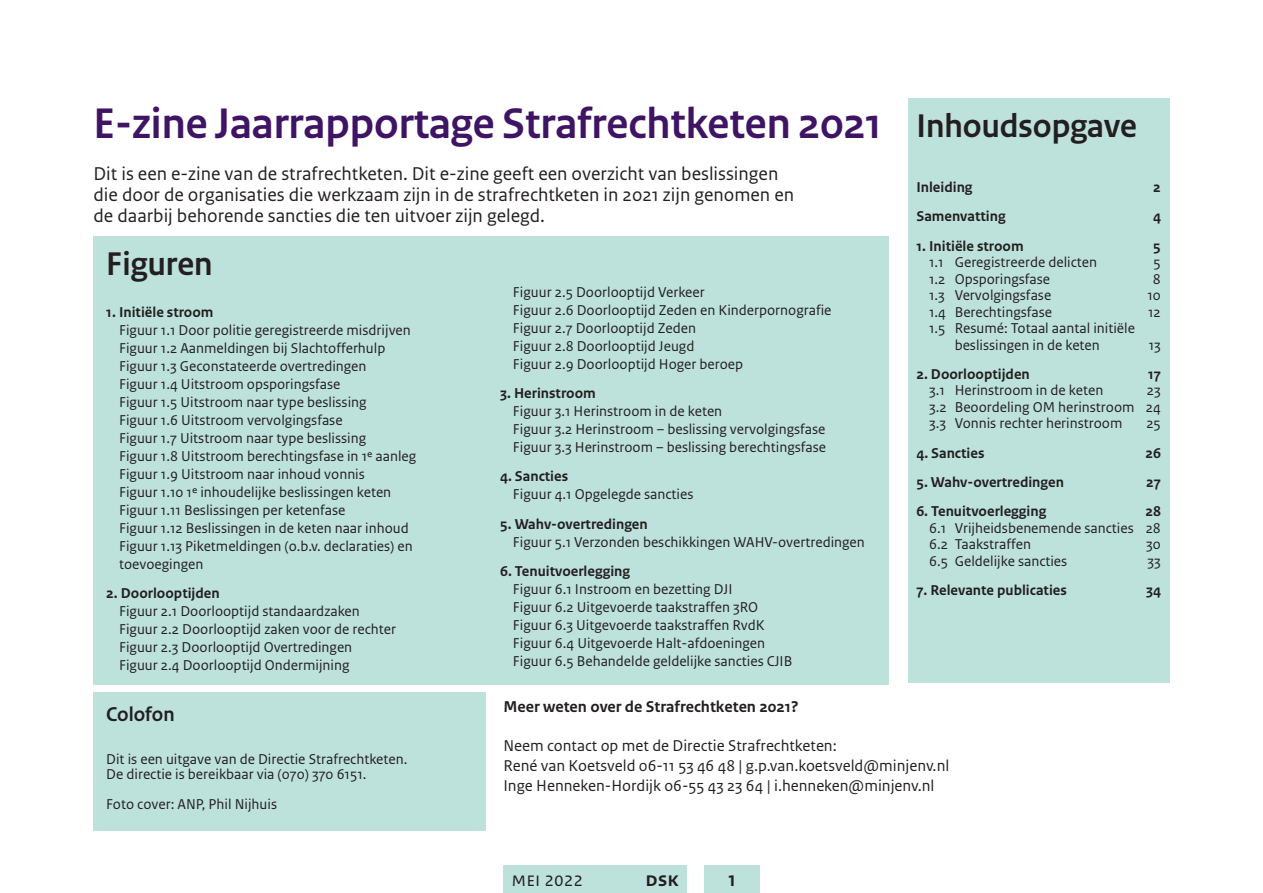
<style>
.page{position:relative;width:1263px;height:893px;background:#fff}
.page>*{position:absolute;margin:0;border:0;box-sizing:border-box;transform-origin:0 0}
.H2_DWS_Header{font:700 45px "Rijksoverheid Sans Heading";color:#3f1464}
.INH_Header{font:700 34.5px "Rijksoverheid Sans Heading";color:#231f20}
.INH_Header_figuren{font:700 34.5px "Rijksoverheid Sans Heading";color:#231f20}
.INH_Header_figuren-2{font:700 21px "Rijksoverheid Sans Heading";color:#231f20}
.t1{font:21px "Rijksoverheid Sans Heading Regular 2";letter-spacing:.03em;color:#231f20}
.t2{font:21px "Rijksoverheid Sans Heading Bold 2";color:#231f20}
.P_DWS_Inleiding{font:19.5px "Rijksoverheid Sans Text";color:#231f20}
.P_DWS_Inleiding-2{font:16.5px "Rijksoverheid Sans Text";color:#231f20}
.P_DWS_Inleiding-3{font:700 16.5px "Rijksoverheid Sans Text";color:#231f20}
.t3{font:15px/16.5px "Rijksoverheid Sans Text";color:#231f20}
.t4{font:700 15px "Rijksoverheid Sans Text";color:#231f20}
</style>
<div class="page">
<div style="left:704px;top:865px;width:56px;height:28px;background:#bde1db"></div>
<div style="left:503px;top:865px;width:184px;height:28px;background:#bde1db"></div>
<div style="left:908px;top:99px;width:261px;height:584px;background:#bde1db"></div>
<div style="left:94px;top:236px;width:795px;height:448px;background:#bde1db"></div>
<div style="left:94px;top:693px;width:392px;height:138px;background:#bde1db"></div>
<h2 class="H2_DWS_Header" style="left:94px;top:98px;width:790px">E-zine Jaarrapportage Strafrechtketen 2021</h2>
<p class="P_DWS_Inleiding" style="left:94px;top:162px;width:686px">Dit is een e-zine van de strafrechtketen. Dit e-zine geeft een overzicht van beslissingen</p>
<p class="P_DWS_Inleiding" style="left:94px;top:183px;width:702px">die door de organisaties die werkzaam zijn in de strafrechtketen in 2021 zijn genomen en</p>
<p class="P_DWS_Inleiding" style="left:94px;top:204px;width:453px">de daarbij behorende sancties die ten uitvoer zijn gelegd.</p>
<p class="INH_Header_figuren" style="left:106px;top:244px;width:108px">Figuren</p>
<p class="t4" style="left:106px;top:303px;width:109px">1. Initiële stroom</p>
<p class="t3" style="left:119px;top:322px;width:293px">Figuur 1.1 Door politie geregistreerde misdrijven</p>
<p class="t3" style="left:119px;top:340px;width:268px">Figuur 1.2 Aanmeldingen bij Slachtofferhulp</p>
<p class="t3" style="left:119px;top:358px;width:249px">Figuur 1.3 Geconstateerde overtredingen</p>
<p class="t3" style="left:119px;top:376px;width:223px">Figuur 1.4 Uitstroom opsporingsfase</p>
<p class="t3" style="left:119px;top:394px;width:249px">Figuur 1.5 Uitstroom naar type beslissing</p>
<p class="t3" style="left:119px;top:412px;width:225px">Figuur 1.6 Uitstroom vervolgingsfase</p>
<p class="t3" style="left:119px;top:430px;width:249px">Figuur 1.7 Uitstroom naar type beslissing</p>
<p class="t3" style="left:119px;top:448px;width:299px">Figuur 1.8 Uitstroom berechtingsfase in 1e aanleg</p>
<p class="t3" style="left:119px;top:466px;width:247px">Figuur 1.9 Uitstroom naar inhoud vonnis</p>
<p class="t3" style="left:119px;top:484px;width:274px">Figuur 1.10 1e inhoudelijke beslissingen keten</p>
<p class="t3" style="left:119px;top:502px;width:228px">Figuur 1.11 Beslissingen per ketenfase</p>
<p class="t3" style="left:119px;top:520px;width:291px">Figuur 1.12 Beslissingen in de keten naar inhoud</p>
<p class="t3" style="left:119px;top:537px;width:295px;line-height:18px">Figuur 1.13 Piketmeldingen (o.b.v. declaraties) en toevoegingen</p>
<p class="t4" style="left:106px;top:585px;width:115px">2. Doorlooptijden</p>
<p class="t3" style="left:119px;top:603px;width:242px">Figuur 2.1 Doorlooptijd standaardzaken</p>
<p class="t3" style="left:119px;top:621px;width:278px">Figuur 2.2 Doorlooptijd zaken voor de rechter</p>
<p class="t3" style="left:119px;top:639px;width:235px">Figuur 2.3 Doorlooptijd Overtredingen</p>
<p class="t3" style="left:119px;top:657px;width:232px">Figuur 2.4 Doorlooptijd Ondermijning</p>
<p class="t3" style="left:513px;top:284px;width:193px">Figuur 2.5 Doorlooptijd Verkeer</p>
<p class="t3" style="left:513px;top:302px;width:320px">Figuur 2.6 Doorlooptijd Zeden en Kinderpornografie</p>
<p class="t3" style="left:513px;top:320px;width:185px">Figuur 2.7 Doorlooptijd Zeden</p>
<p class="t3" style="left:513px;top:338px;width:183px">Figuur 2.8 Doorlooptijd Jeugd</p>
<p class="t3" style="left:513px;top:356px;width:232px">Figuur 2.9 Doorlooptijd Hoger beroep</p>
<p class="t4" style="left:500px;top:385px;width:97px">3. Herinstroom</p>
<p class="t3" style="left:513px;top:403px;width:211px">Figuur 3.1 Herinstroom in de keten</p>
<p class="t3" style="left:513px;top:421px;width:314px">Figuur 3.2 Herinstroom – beslissing vervolgingsfase</p>
<p class="t3" style="left:513px;top:439px;width:315px">Figuur 3.3 Herinstroom – beslissing berechtingsfase</p>
<p class="t4" style="left:500px;top:468px;width:70px">4. Sancties</p>
<p class="t3" style="left:513px;top:486px;width:182px">Figuur 4.1 Opgelegde sancties</p>
<p class="t4" style="left:500px;top:515px;width:149px">5. Wahv-overtredingen</p>
<p class="t3" style="left:513px;top:534px;width:353px">Figuur 5.1 Verzonden beschikkingen WAHV-overtredingen</p>
<p class="t4" style="left:500px;top:563px;width:131px">6. Tenuitvoerlegging</p>
<p class="t3" style="left:513px;top:581px;width:221px">Figuur 6.1 Instroom en bezetting DJI</p>
<p class="t3" style="left:513px;top:599px;width:247px">Figuur 6.2 Uitgevoerde taakstraffen 3RO</p>
<p class="t3" style="left:513px;top:617px;width:253px">Figuur 6.3 Uitgevoerde taakstraffen RvdK</p>
<p class="t3" style="left:513px;top:635px;width:254px">Figuur 6.4 Uitgevoerde Halt-afdoeningen</p>
<p class="t3" style="left:513px;top:653px;width:281px">Figuur 6.5 Behandelde geldelijke sancties CJIB</p>
<p class="INH_Header" style="left:916px;top:107px;width:222px">Inhoudsopgave</p>
<p class="t4" style="left:916px;top:179px;width:58px">Inleiding</p>
<p class="t4" style="left:1153px;top:179px;width:9px">2</p>
<p class="t4" style="left:916px;top:208px;width:91px">Samenvatting</p>
<p class="t4" style="left:1153px;top:208px;width:9px">4</p>
<p class="t4" style="left:916px;top:237px;width:109px">1. Initiële stroom</p>
<p class="t4" style="left:1153px;top:237px;width:9px">5</p>
<p class="t3" style="left:929px;top:254px;width:169px">1.1 Geregistreerde delicten</p>
<p class="t3" style="left:1154px;top:254px;width:9px">5</p>
<p class="t3" style="left:929px;top:271px;width:123px">1.2 Opsporingsfase</p>
<p class="t3" style="left:1153px;top:271px;width:9px">8</p>
<p class="t3" style="left:929px;top:287px;width:124px">1.3 Vervolgingsfase</p>
<p class="t3" style="left:1147px;top:287px;width:15px">10</p>
<p class="t3" style="left:929px;top:304px;width:124px">1.4 Berechtingsfase</p>
<p class="t3" style="left:1148px;top:304px;width:14px">12</p>
<p class="t3" style="left:955px;top:320px;width:182px;text-indent:-26px">1.5 Resumé: Totaal aantal initiële beslissingen in de keten</p>
<p class="t3" style="left:1149px;top:337px;width:14px">13</p>
<p class="t4" style="left:916px;top:365px;width:115px">2. Doorlooptijden</p>
<p class="t4" style="left:1148px;top:365px;width:14px">17</p>
<p class="t3" style="left:929px;top:382px;width:176px">3.1 Herinstroom in de keten</p>
<p class="t3" style="left:1147px;top:382px;width:15px">23</p>
<p class="t3" style="left:929px;top:399px;width:233px">3.2 Beoordeling OM herinstroom 24</p>
<p class="t3" style="left:929px;top:415px;width:195px">3.3 Vonnis rechter herinstroom</p>
<p class="t3" style="left:1146px;top:415px;width:16px">25</p>
<p class="t4" style="left:916px;top:444px;width:70px">4. Sancties</p>
<p class="t4" style="left:1145px;top:444px;width:17px">26</p>
<p class="t4" style="left:916px;top:473px;width:149px">5. Wahv-overtredingen</p>
<p class="t4" style="left:1146px;top:473px;width:16px">27</p>
<p class="t4" style="left:916px;top:503px;width:131px">6. Tenuitvoerlegging</p>
<p class="t4" style="left:1145px;top:503px;width:17px">28</p>
<p class="t3" style="left:929px;top:520px;width:233px">6.1 Vrijheidsbenemende sancties 28</p>
<p class="t3" style="left:929px;top:536px;width:103px">6.2 Taakstraffen</p>
<p class="t3" style="left:1146px;top:536px;width:16px">30</p>
<p class="t3" style="left:929px;top:553px;width:140px">6.5 Geldelijke sancties</p>
<p class="t3" style="left:1148px;top:553px;width:15px">33</p>
<p class="t4" style="left:916px;top:581px;width:152px">7. Relevante publicaties</p>
<p class="t4" style="left:1146px;top:581px;width:16px">34</p>
<p class="INH_Header_figuren-2" style="left:106px;top:702px;width:70px">Colofon</p>
<p class="t3" style="left:106px;top:751px;width:303px">Dit is een uitgave van de Directie Strafrechtketen.</p>
<p class="t3" style="left:106px;top:766px;width:262px">De directie is bereikbaar via (070) 370 6151.</p>
<p class="t3" style="left:106px;top:796px;width:172px">Foto cover: ANP, Phil Nijhuis</p>
<p class="P_DWS_Inleiding-3" style="left:503px;top:697px;width:297px">Meer weten over de Strafrechtketen 2021?</p>
<p class="P_DWS_Inleiding-2" style="left:503px;top:737px;width:335px">Neem contact op met de Directie Strafrechtketen:</p>
<p class="P_DWS_Inleiding-2" style="left:503px;top:756px;width:447px">René van Koetsveld 06-11 53 46 48 | g.p.van.koetsveld@minjenv.nl</p>
<p class="P_DWS_Inleiding-2" style="left:503px;top:776px;width:433px">Inge Henneken-Hordijk 06-55 43 23 64 | i.henneken@minjenv.nl</p>
<h3 class="t1" style="left:512px;top:867px;width:72px">mei 2022</h3>
<h3 class="t2" style="left:646px;top:867px;width:35px">dsk</h3>
<h3 class="INH_Header_figuren-2" style="left:727px;top:867px;width:10px">1</h3>
</div>
